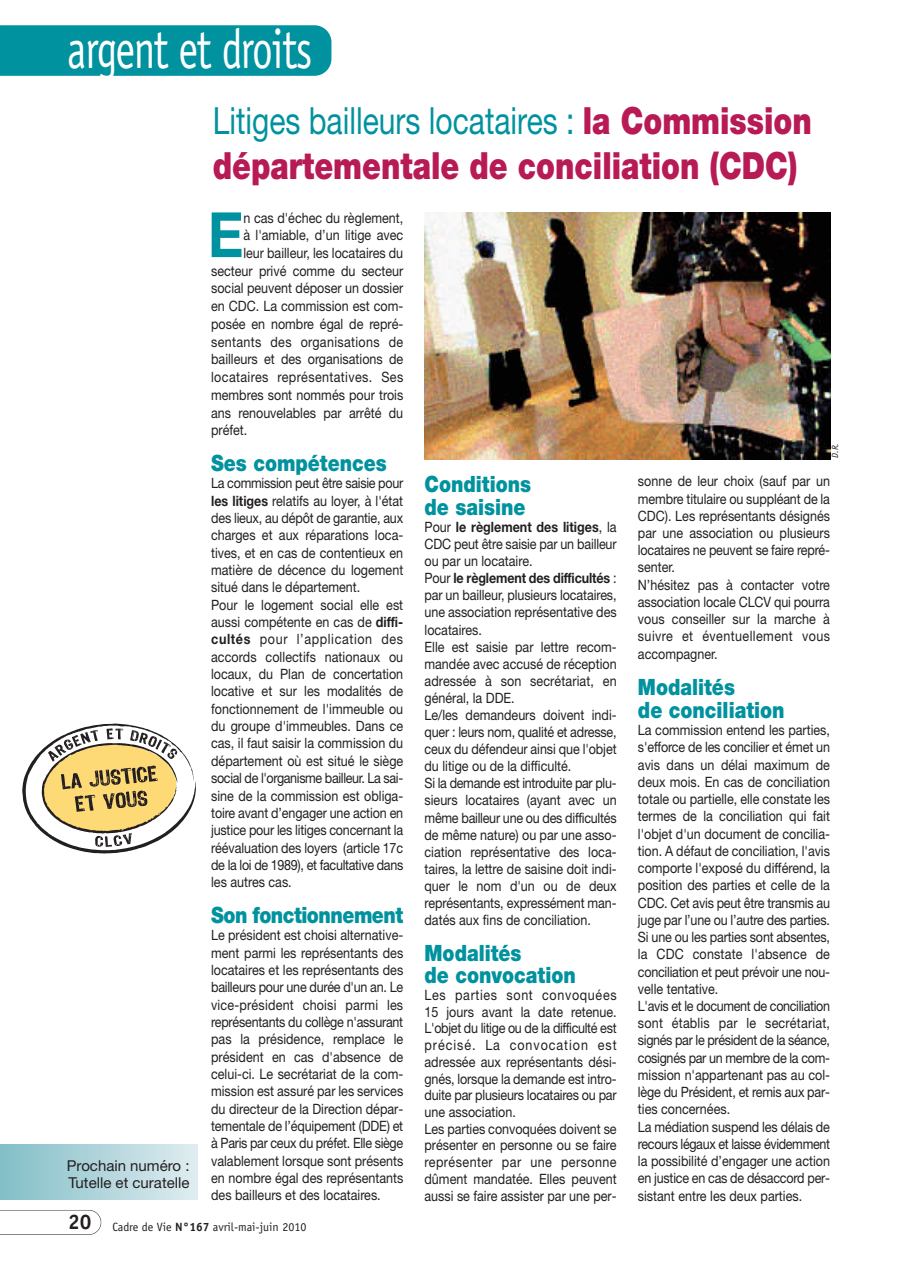
<style>
.page{position:relative;width:898px;height:1263px;background:#fff}
.page>*{position:absolute;margin:0;border:0;box-sizing:border-box;transform-origin:0 0}
.t1{font:700 62.55px "Helvetica Neue";color:#00929e;scale:.88 1}
.t2{font:55.5px "Officina Sans";letter-spacing:-.025em;color:#fff;scale:.75 1}
.t3{font:900 37.5px/45px "Helvetica Neue";color:#b71a54;scale:.8 1}
.t4{font:900 22.5px/22.6px "Helvetica Neue";color:#00929e;scale:.85 1}
.t5{font:900 22.5px "Helvetica Neue";letter-spacing:-.025em;color:#00929e;scale:.85 1}
.t6{font:15px/17.2px "Helvetica Neue";color:#231f20}
.t7{font:14.25px/17.4px "Helvetica Neue";color:#231f20;scale:.88 1}
.t8{font:14.25px "Helvetica Neue";letter-spacing:.03em;color:#231f20;scale:.88 1}
.t9{font:14.25px "Helvetica Neue";letter-spacing:.025em;color:#231f20;scale:.88 1}
.t10{font:12px "Officina Sans";color:#231f20}
.t11{font:italic 9px "Officina Sans";color:#231f20}
.s1{font-weight:400;color:#00929e}
.s2{font-weight:700}
</style>
<div class="page">
<div style="left:0;top:1144px;width:197px;height:55px;background:linear-gradient(to right,#82bec7,#dfecf0)"></div>
<svg style="left:22px;top:723px;width:174px;height:131px"></svg>
<div style="left:0;top:25px;width:331px;height:51px;background:#00929e"></div>
<svg style="left:0;top:1210px;width:101px;height:25px"></svg>
<img style="left:424px;top:212px;width:406px;height:247px">
<h2 class="t2" style="left:67px;top:28px;width:328px">argent et droits</h2>
<h3 class="t3" style="left:213px;top:102px;width:750px"><span class="s1">Litiges bailleurs locataires :</span> la Commission départementale de conciliation (CDC)</h3>
<p class="t6" style="left:67px;top:1158px;width:124px">Prochain numéro :<br>Tutelle et curatelle</p>
<h1 class="t1" style="left:208px;top:212px;width:42px">E</h1>
<p class="t7" style="left:243px;top:210px;width:183px">n cas d'échec du règlement,</p>
<p class="t7" style="left:243px;top:228px;width:183px">à l'amiable, d’un litige avec</p>
<p class="t7" style="left:243px;top:246px;width:183px">leur bailleur, les locataires du</p>
<p class="t7" style="left:211px;top:263px;width:220px">secteur privé comme du secteur</p>
<p class="t7" style="left:211px;top:281px;width:220px">social peuvent déposer un dossier</p>
<p class="t7" style="left:211px;top:299px;width:220px">en CDC. La commission est com-</p>
<p class="t7" style="left:211px;top:317px;width:220px">posée en nombre égal de repré-</p>
<p class="t9" style="left:211px;top:336px;width:220px">sentants des organisations de</p>
<p class="t7" style="left:211px;top:352px;width:220px">bailleurs et des organisations de</p>
<p class="t8" style="left:211px;top:372px;width:220px">locataires représentatives. Ses</p>
<p class="t7" style="left:211px;top:387px;width:220px">membres sont nommés pour trois</p>
<p class="t7" style="left:211px;top:405px;width:220px">ans renouvelables par arrêté du</p>
<p class="t7" style="left:211px;top:423px;width:43px">préfet.</p>
<h3 class="t4" style="left:211px;top:453px;width:208px">Ses compétences</h3>
<p class="t7" style="left:211px;top:476px;width:220px">La commission peut être saisie pour <span class="s2">les litiges</span> relatifs au loyer, à l'état des lieux, au dépôt de garantie, aux charges et aux réparations loca&shy;tives, et en cas de contentieux en matière de décence du logement situé dans le département.<br>Pour le logement social elle est aussi compétente en cas de <span class="s2">diffi&shy;cultés</span> pour l’application des accords collectifs nationaux ou locaux, du Plan de concertation locative et sur les modalités de fonctionnement de l'immeuble ou du groupe d'immeubles. Dans ce cas, il faut saisir la commission du département où est situé le siège social de l'organisme bailleur. La sai&shy;sine de la commission est obliga&shy;toire avant d’engager une action en justice pour les litiges concernant la réévaluation des loyers (article 17c de la loi de 1989), et facultative dans les autres cas.</p>
<h3 class="t5" style="left:211px;top:907px;width:227px">Son fonctionnement</h3>
<p class="t7" style="left:211px;top:928px;width:220px;text-align:justify">Le président est choisi alternative&shy;ment parmi les représentants des locataires et les représentants des bailleurs pour une durée d'un an. Le vice-président choisi parmi les représentants du collège n'assurant pas la présidence, remplace le président en cas d'absence de celui-ci. Le secrétariat de la com&shy;mission est assuré par les services du directeur de la Direction dépar&shy;tementale de l’équipement (DDE) et à Paris par ceux du préfet. Elle siège valablement lorsque sont présents en nombre égal des représentants des bailleurs et des locataires.</p>
<p class="t10" style="left:68px;top:1222px;width:240px"><sup>20</sup> Cadre de Vie <span class="s2">N°167</span> avril-mai-juin 2010</p>
<h3 class="t4" style="left:424px;top:475px;width:127px">Conditions de saisine</h3>
<p class="t7" style="left:424px;top:520px;width:220px">Pour <span class="s2">le règlement des litiges</span>, la<br>CDC peut être saisie par un bailleur ou par un locataire.<br>Pour <span class="s2">le règlement des difficultés</span> : par un bailleur, plusieurs locataires, une association représentative des locataires.<br>Elle est saisie par lettre recom&shy;mandée avec accusé de réception adressée à son secrétariat, en général, la DDE.<br>Le/les demandeurs doivent indi&shy;quer : leurs nom, qualité et adresse, ceux du défendeur ainsi que l'objet du litige ou de la difficulté.<br>Si la demande est introduite par plu&shy;sieurs locataires (ayant avec un même bailleur une ou des difficultés de même nature) ou par une asso&shy;ciation représentative des loca&shy;taires, la lettre de saisine doit indi&shy;quer le nom d'un ou de deux représentants, expressément man&shy;datés aux fins de conciliation.</p>
<h3 class="t4" style="left:424px;top:943px;width:179px">Modalités<br>de convocation</h3>
<p class="t7" style="left:424px;top:988px;width:220px;line-height:16.6px">Les parties sont convoquées<br>15 jours avant la date retenue.<br>L'objet du litige ou de la difficulté est précisé. La convocation est adressée aux représentants dési&shy;gnés, lorsque la demande est intro&shy;duite par plusieurs locataires ou par une association.<br>Les parties convoquées doivent se présenter en personne ou se faire représenter par une personne dûment mandatée. Elles peuvent aussi se faire assister par une per-</p>
<p class="t11" style="left:831px;top:458px;width:16px;rotate:-90deg">D.R.</p>
<p class="t7" style="left:638px;top:474px;width:220px">sonne de leur choix (sauf par un membre titulaire ou suppléant de la<br>CDC). Les représentants désignés par une association ou plusieurs locataires ne peuvent se faire repré&shy;senter.<br>N’hésitez pas à contacter votre association locale CLCV qui pourra vous conseiller sur la marche à suivre et éventuellement vous accompagner.</p>
<h3 class="t4" style="left:638px;top:677px;width:174px;line-height:23.2px">Modalités<br>de conciliation</h3>
<p class="t7" style="left:638px;top:723px;width:220px">La commission entend les parties, s'efforce de les concilier et émet un avis dans un délai maximum de deux mois. En cas de conciliation totale ou partielle, elle constate les termes de la conciliation qui fait l'objet d'un document de concilia&shy;tion. A défaut de conciliation, l'avis comporte l'exposé du différend, la position des parties et celle de la CDC. Cet avis peut être transmis au juge par l’une ou l’autre des parties.<br>Si une ou les parties sont absentes, la CDC constate l'absence de conciliation et peut prévoir une nou&shy;velle tentative.<br>L'avis et le document de conciliation sont établis par le secrétariat, signés par le président de la séance, cosignés par un membre de la com&shy;mission n'appartenant pas au col&shy;lège du Président, et remis aux par&shy;ties concernées.<br>La médiation suspend les délais de recours légaux et laisse évidemment la possibilité d’engager une action en justice en cas de désaccord per&shy;sistant entre les deux parties.</p>
</div>
